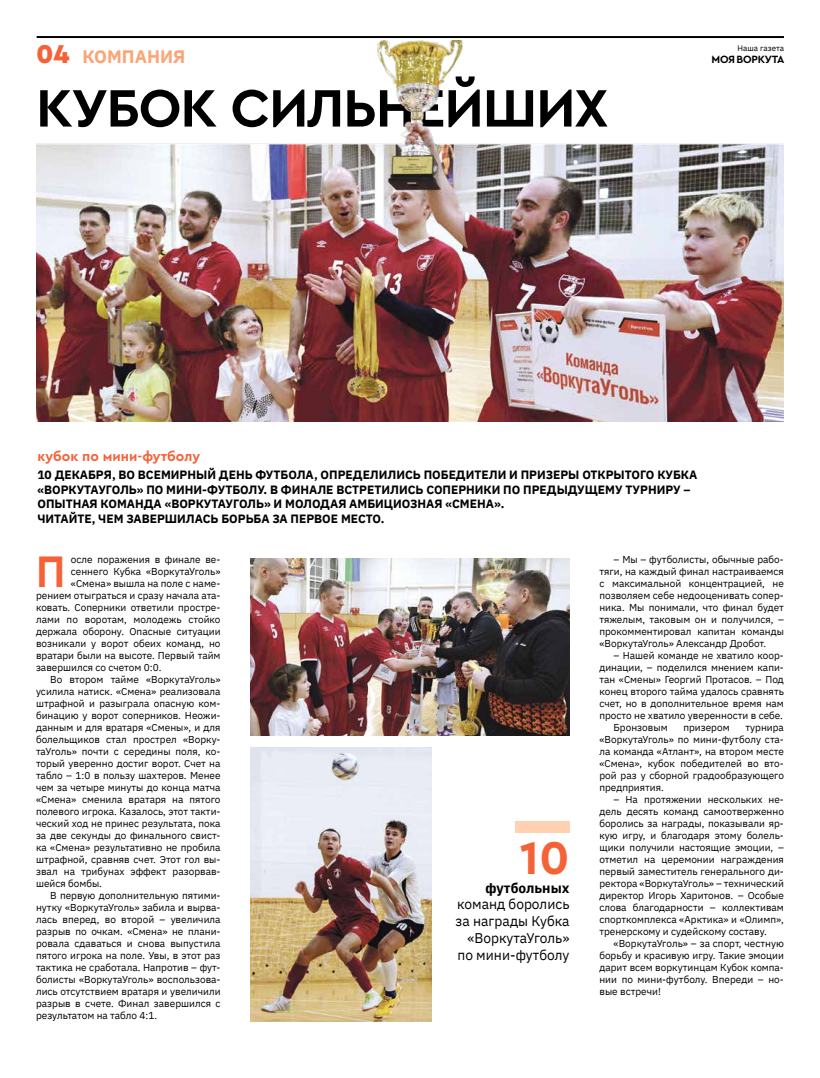
<style>
.page{position:relative;width:820px;height:1078px;background:#fff}
.page>*{position:absolute;margin:0;border:0;box-sizing:border-box;transform-origin:0 0}
.t1{font:700 55px "Cera Pro";letter-spacing:-.02em;color:#000}
.t2{font:700 48px "Cera Pro";color:#f46238}
.t3{font:700 46.2px "Cera Pro";color:#f46238;scale:.9 1}
.t4{font:700 18px "IBM Plex Sans";color:#fba576}
.t5{font:14px/16.8px "IBM Plex Sans";color:#000;text-align:right}
.t6{font:700 14px "Cera Pro";color:#f46238}
.t7{font:700 14px "IBM Plex Sans";color:#000}
.t8{font:700 12px/14.4px "IBM Plex Sans";color:#000}
.t9{font:700 11px "Cera Pro";letter-spacing:-.02em;color:#000}
.t10{font:10px/12px "IBM Plex Sans";color:#000;text-align:justify}
.t11{font:8px "IBM Plex Sans";color:#000}
.s1{font-family:"Cera Pro";font-weight:900;font-size:27px;color:#f46238}
</style>
<div class="page">
<div style="left:514px;top:821px;width:55px;height:11px;background:#ffd0b1"></div>
<hr style="left:37px;top:36px;width:746px;height:2px;background:#000">
<img style="left:37px;top:41px;width:746px;height:380px">
<img style="left:250px;top:558px;width:319px;height:177px">
<img style="left:251px;top:747px;width:181px;height:273px">
<h3 class="t4" style="left:36px;top:42px;width:151px"><span class="s1">04</span> КОМПАНИЯ</h3>
<h1 class="t1" style="left:36px;top:71px;width:573px">КУБОК СИЛЬНЕЙШИХ</h1>
<p class="t11" style="left:737px;top:42px;width:48px">Наша газета</p>
<p class="t9" style="left:711px;top:52px;width:74px">МОЯВОРКУТА</p>
<h3 class="t6" style="left:37px;top:447px;width:164px">кубок по мини-футболу</h3>
<p class="t8" style="left:37px;top:467px;width:661px">10 ДЕКАБРЯ, ВО ВСЕМИРНЫЙ ДЕНЬ ФУТБОЛА, ОПРЕДЕЛИЛИСЬ ПОБЕДИТЕЛИ И ПРИЗЕРЫ ОТКРЫТОГО КУБКА «ВОРКУТАУГОЛЬ» ПО МИНИ-ФУТБОЛУ. В ФИНАЛЕ ВСТРЕТИЛИСЬ СОПЕРНИКИ ПО ПРЕДЫДУЩЕМУ ТУРНИРУ – ОПЫТНАЯ КОМАНДА «ВОРКУТАУГОЛЬ» И МОЛОДАЯ АМБИЦИОЗНАЯ «СМЕНА».<br>ЧИТАЙТЕ, ЧЕМ ЗАВЕРШИЛАСЬ БОРЬБА ЗА ПЕРВОЕ МЕСТО.</p>
<p class="t10" style="left:71px;top:552px;width:151px">осле поражения в финале ве-</p>
<p class="t10" style="left:71px;top:564px;width:151px">сеннего Кубка «ВоркутаУголь»</p>
<p class="t10" style="left:71px;top:576px;width:151px">«Смена» вышла на поле с наме-</p>
<p class="t10" style="left:36px;top:588px;width:186px">рением отыграться и сразу начала ата-</p>
<p class="t10" style="left:36px;top:600px;width:186px">ковать. Соперники ответили простре-</p>
<p class="t10" style="left:36px;top:612px;width:186px">лами по воротам, молодежь стойко</p>
<p class="t10" style="left:36px;top:624px;width:186px">держала оборону. Опасные ситуации</p>
<p class="t10" style="left:36px;top:636px;width:186px">возникали у ворот обеих команд, но</p>
<p class="t10" style="left:36px;top:648px;width:186px">вратари были на высоте. Первый тайм</p>
<p class="t10" style="left:36px;top:660px;width:127px">завершился со счетом 0:0.</p>
<p class="t10" style="left:50px;top:672px;width:172px">Во втором тайме «ВоркутаУголь»</p>
<p class="t10" style="left:36px;top:684px;width:186px">усилила натиск. «Смена» реализовала</p>
<p class="t10" style="left:36px;top:696px;width:186px">штрафной и разыграла опасную ком-</p>
<p class="t10" style="left:36px;top:708px;width:186px">бинацию у ворот соперников. Неожи-</p>
<p class="t10" style="left:36px;top:720px;width:186px">данным и для вратаря «Смены», и для</p>
<p class="t10" style="left:36px;top:732px;width:186px">болельщиков стал прострел «Ворку-</p>
<p class="t10" style="left:36px;top:744px;width:186px">таУголь» почти с середины поля, ко-</p>
<p class="t10" style="left:36px;top:756px;width:186px">торый уверенно достиг ворот. Счет на</p>
<p class="t10" style="left:36px;top:768px;width:186px">табло – 1:0 в пользу шахтеров. Менее</p>
<p class="t10" style="left:36px;top:780px;width:186px">чем за четыре минуты до конца матча</p>
<p class="t10" style="left:36px;top:792px;width:186px">«Смена» сменила вратаря на пятого</p>
<p class="t10" style="left:36px;top:804px;width:186px">полевого игрока. Казалось, этот такти-</p>
<p class="t10" style="left:36px;top:816px;width:186px">ческий ход не принес результата, пока</p>
<p class="t10" style="left:36px;top:828px;width:186px">за две секунды до финального свист-</p>
<p class="t10" style="left:36px;top:840px;width:186px">ка «Смена» результативно не пробила</p>
<p class="t10" style="left:36px;top:852px;width:186px">штрафной, сравняв счет. Этот гол вы-</p>
<p class="t10" style="left:36px;top:864px;width:186px">звал на трибунах эффект разорвав-</p>
<p class="t10" style="left:36px;top:876px;width:67px">шейся бомбы.</p>
<p class="t10" style="left:50px;top:888px;width:172px">В первую дополнительную пятими-</p>
<p class="t10" style="left:36px;top:900px;width:186px">нутку «ВоркутаУголь» забила и вырва-</p>
<p class="t10" style="left:36px;top:912px;width:186px">лась вперед, во второй – увеличила</p>
<p class="t10" style="left:36px;top:924px;width:186px">разрыв по очкам. «Смена» не плани-</p>
<p class="t10" style="left:36px;top:936px;width:186px">ровала сдаваться и снова выпустила</p>
<p class="t10" style="left:36px;top:948px;width:186px">пятого игрока на поле. Увы, в этот раз</p>
<p class="t10" style="left:36px;top:960px;width:186px">тактика не сработала. Напротив – фут-</p>
<p class="t10" style="left:36px;top:972px;width:186px">болисты «ВоркутаУголь» воспользова-</p>
<p class="t10" style="left:36px;top:984px;width:186px">лись отсутствием вратаря и увеличили</p>
<p class="t10" style="left:36px;top:996px;width:186px">разрыв в счете. Финал завершился с</p>
<p class="t10" style="left:36px;top:1008px;width:122px">результатом на табло 4:1.</p>
<h3 class="t3" style="left:36px;top:541px;width:34px">П</h3>
<h2 class="t2" style="left:519px;top:825px;width:51px">10</h2>
<h3 class="t7" style="left:485px;top:876px;width:86px">футбольных</h3>
<h3 class="t5" style="left:455px;top:894px;width:115px">команд боролись за награды Кубка «ВоркутаУголь» по мини-футболу</h3>
<p class="t10" style="left:599px;top:552px;width:186px;text-indent:14px">– Мы – футболисты, обычные рабо&shy;тяги, на каждый финал настраиваемся с максимальной концентрацией, не позволяем себе недооценивать сопер&shy;ника. Мы понимали, что финал будет тяжелым, таковым он и получился, – прокомментировал капитан команды «ВоркутаУголь» Александр Дробот.</p>
<p class="t10" style="left:613px;top:648px;width:172px">– Нашей команде не хватило коор-</p>
<p class="t10" style="left:599px;top:660px;width:186px">динации, – поделился мнением капи-</p>
<p class="t10" style="left:599px;top:672px;width:186px">тан «Смены» Георгий Протасов. – Под</p>
<p class="t10" style="left:599px;top:684px;width:186px">конец второго тайма удалось сравнять</p>
<p class="t10" style="left:599px;top:696px;width:186px">счет, но в дополнительное время нам</p>
<p class="t10" style="left:599px;top:708px;width:185px">просто не хватило уверенности в себе.</p>
<p class="t10" style="left:613px;top:720px;width:56px">Бронзовым</p>
<p class="t10" style="left:683px;top:720px;width:48px">призером</p>
<p class="t10" style="left:599px;top:720px;width:186px;text-indent:146px">турнира «ВоркутаУголь» по мини-футболу ста&shy;ла команда «Атлант», на втором месте «Смена», кубок победителей во вто&shy;рой раз у сборной градообразующего предприятия.</p>
<p class="t10" style="left:599px;top:792px;width:186px;text-indent:14px">– На протяжении нескольких не&shy;дель десять команд самоотверженно боролись за награды, показывали яр&shy;кую игру, и благодаря этому болель&shy;щики получили настоящие эмоции, – отметил на церемонии награждения первый заместитель генерального ди&shy;ректора «ВоркутаУголь» – технический директор Игорь Харитонов. – Особые слова благодарности – коллективам спорткомплекса «Арктика» и «Олимп», тренерскому и судейскому составу.</p>
<p class="t10" style="left:599px;top:936px;width:186px;text-indent:14px">«ВоркутаУголь» – за спорт, честную борьбу и красивую игру. Такие эмоции дарит всем воркутинцам Кубок компа&shy;нии по мини-футболу. Впереди – но&shy;вые встречи!</p>
</div>
